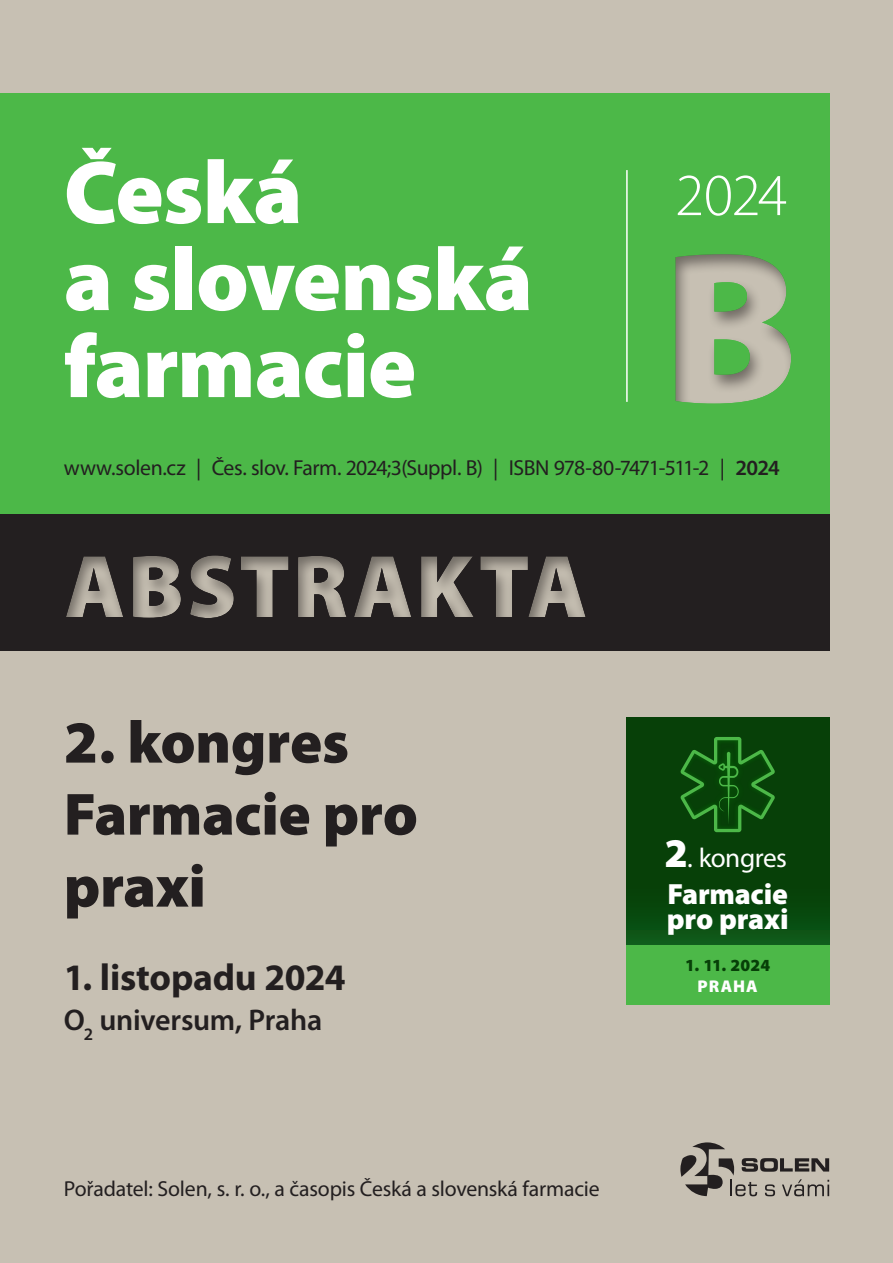
<style>
.page{position:relative;width:893px;height:1263px;background:#c7c0b3}
.page>*{position:absolute;margin:0;border:0;box-sizing:border-box;transform-origin:0 0}
.t1{font:900 217.5px "Myriad Pro";color:#c7c0b3}
.obalka_nazev{font:900 90px/87px "Myriad Pro";letter-spacing:-.01em;color:#fff}
.obalka_nazev_kongresu{font:900 60px/72px "Myriad Pro";letter-spacing:-.005em;color:#231f20}
.obalka_rok{font:300 60px "Myriad Pro";color:#fff}
.obalka_datum{font:700 37.5px "Myriad Pro";letter-spacing:-.005em;color:#231f20}
.obalka_misto{font:600 30px "Myriad Pro";letter-spacing:-.01em;color:#231f20}
.t2{font:900 29.4px/25.2px "Myriad Pro";letter-spacing:-.01em;color:#fff}
.t3{font:27.3px "Myriad Pro";letter-spacing:-.02em;color:#fff}
.obalka_info{font:21.75px "Myriad Pro";letter-spacing:-.02em;color:#231f20}
.obalka_text_dole{font:21.75px "Myriad Pro";letter-spacing:-.01em;color:#231f20}
.t4{font:900 17.1px/20.4px "Myriad Pro";letter-spacing:.035em;color:#074008;text-align:center}
.s1{font-weight:600}
.s2{font-weight:900;font-size:40.95px}
.s3{color:#fff}
</style>
<div class="page">
<div style="left:0;top:94px;width:829px;height:420px;background:#4cb848"></div>
<div style="left:0;top:514px;width:829px;height:137px;background:#231f20"></div>
<hr style="left:626px;top:170px;width:2px;height:232px;background:#fff">
<div style="left:625px;top:183px;width:268px;height:274px;background:#231f20;opacity:.5"></div>
<div style="left:626px;top:718px;width:203px;height:287px;background:#074008"></div>
<div style="left:626px;top:871px;width:203px;height:75px;background:linear-gradient(to bottom,#053a04,#0c5919)"></div>
<div style="left:626px;top:946px;width:203px;height:59px;background:#4cb848"></div>
<svg style="left:680px;top:737px;width:95px;height:95px"></svg>
<div style="left:64px;top:553px;width:522px;height:66px;background:#231f20;opacity:.5"></div>
<svg style="left:680px;top:1142px;width:149px;height:54px"></svg>
<p class="obalka_nazev" style="left:64px;top:146px;width:471px">Česká<br>a slovenská farmacie</p>
<p class="obalka_rok" style="left:675px;top:159px;width:114px">2024</p>
<h1 class="t1" style="left:662px;top:183px;width:139px">B</h1>
<p class="obalka_info" style="left:64px;top:454px;width:718px">www.solen.cz | Čes. slov. Farm. 2024;3(Suppl. B) | ISBN 978-80-7471-511-2 | <span class="s1">2024</span></p>
<p class="obalka_nazev_kongresu" style="left:64px;top:704px;width:356px">2. kongres<br>Farmacie pro praxi</p>
<p class="obalka_datum" style="left:64px;top:952px;width:283px">1. listopadu 2024</p>
<p class="obalka_misto" style="left:64px;top:1001px;width:260px">O<sub>2</sub> universum, Praha</p>
<p class="obalka_text_dole" style="left:64px;top:1175px;width:537px">Pořadatel: Solen, s. r. o., a časopis Česká a slovenská farmacie</p>
<p class="t3" style="left:664px;top:841px;width:124px"><span class="s2">2</span>. kongres</p>
<p class="t2" style="left:667px;top:880px;width:123px">Farmacie pro praxi</p>
<p class="t4" style="left:685px;top:955px;width:87px">1. 11. 2024<br><span class="s3">PRAHA</span></p>
</div>
